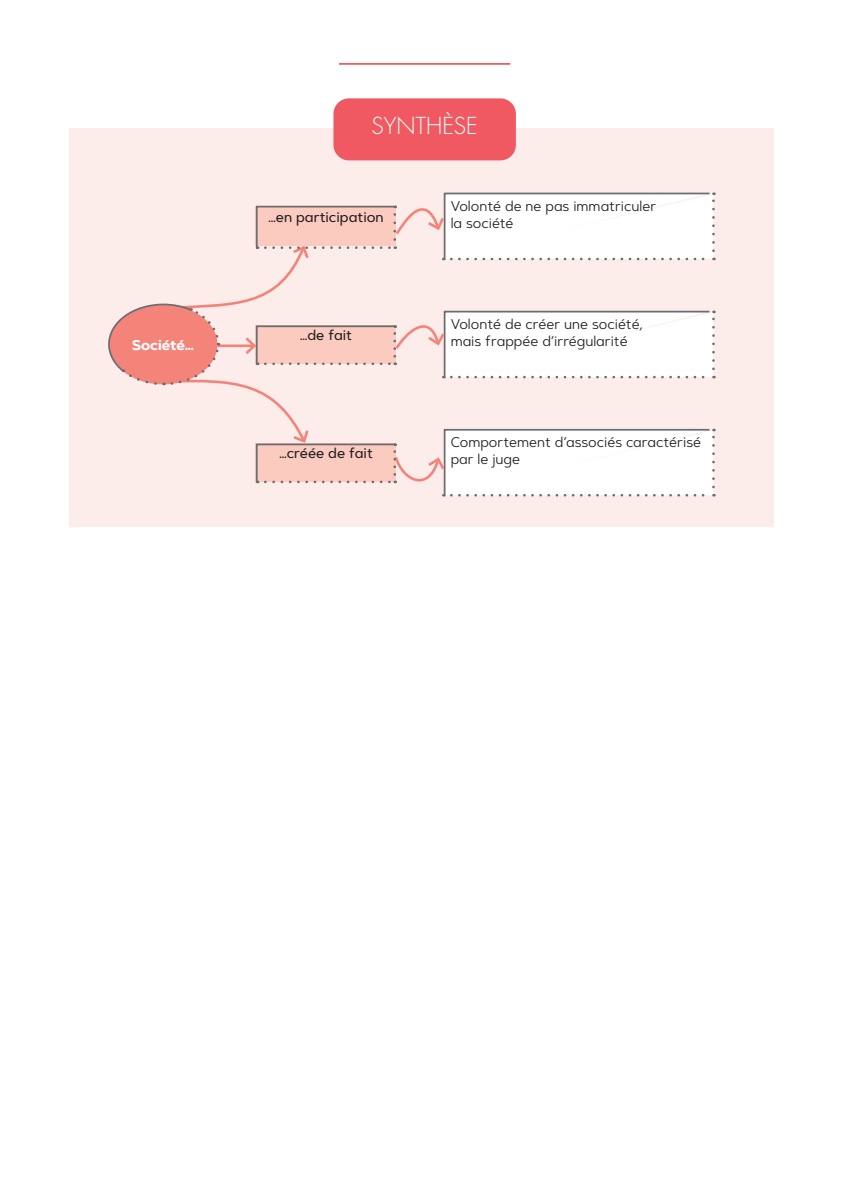
<style>
.page{position:relative;width:844px;height:1191px;background:#fff}
.page>*{position:absolute;margin:0;border:0;box-sizing:border-box;transform-origin:0 0}
.t1{font:300 22.75px "Futura Std";color:#fff}
.t2{font:14px/16.6px "Artegra Sans Alt";color:#231f20}
.t3{font:500 14px "Artegra Sans Alt";color:#231f20}
.t4{font:700 14px "Artegra Sans Alt";color:#fff}
</style>
<div class="page">
<div style="left:69px;top:128px;width:705px;height:398px;background:#fdedea"></div>
<div style="left:333px;top:98px;width:182px;height:62px;background:#f05961;border-radius:15px"></div>
<hr style="left:339px;top:63px;width:171px;height:2px;background:#f05961">
<svg style="left:108px;top:192px;width:606px;height:305px"></svg>
<p class="t4" style="left:132px;top:334px;width:63px">Société…</p>
<h1 class="t1" style="left:371px;top:112px;width:108px">SYNTHÈSE</h1>
<p class="t3" style="left:268px;top:207px;width:117px">…en participation</p>
<p class="t3" style="left:300px;top:325px;width:54px">…de fait</p>
<p class="t3" style="left:279px;top:444px;width:95px">…créée de fait</p>
<p class="t2" style="left:450px;top:198px;width:207px">Volonté de ne pas immatriculer la société</p>
<p class="t2" style="left:450px;top:316px;width:194px">Volonté de créer une société, mais frappée d’irrégularité</p>
<p class="t2" style="left:450px;top:434px;width:252px">Comportement d’associés caractérisé par le juge</p>
</div>
